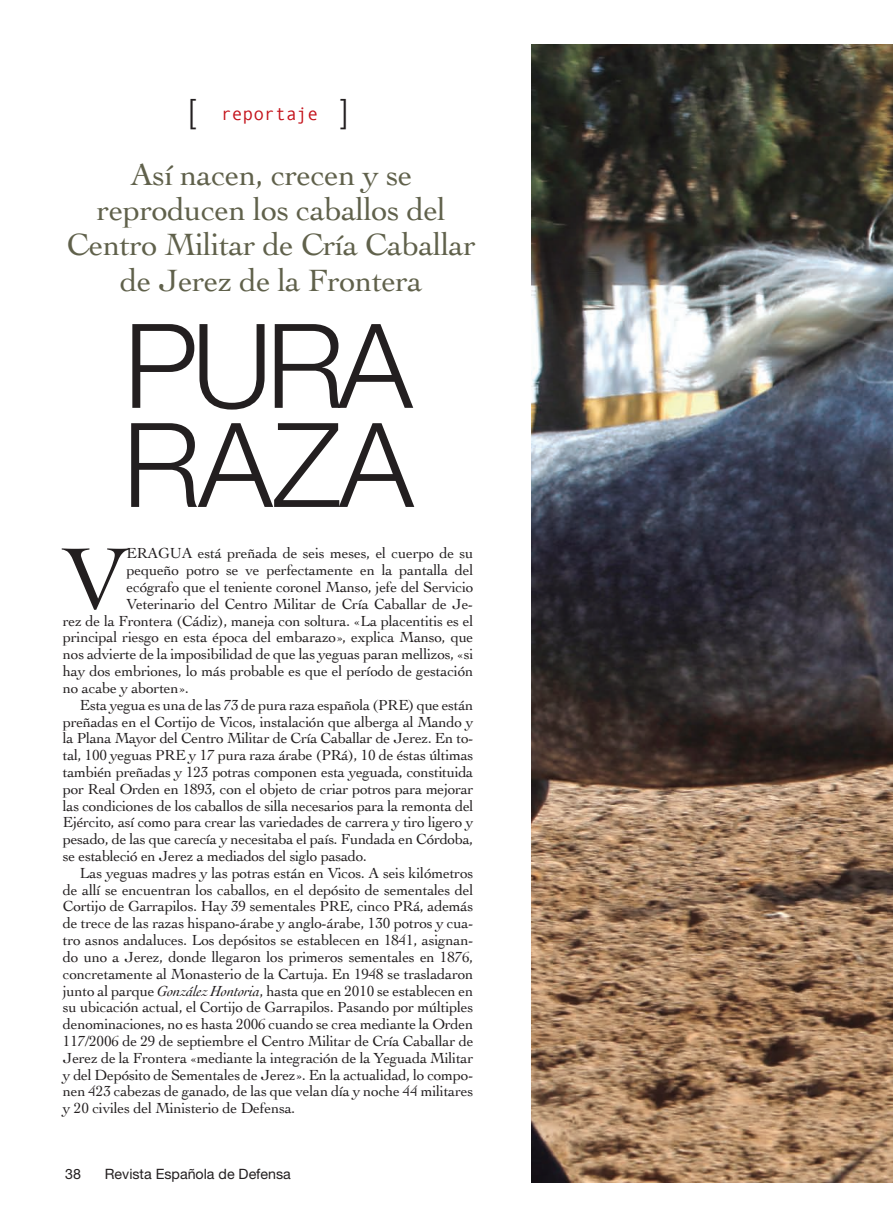
<style>
.page{position:relative;width:893px;height:1217px;background:#fff}
.page>*{position:absolute;margin:0;border:0;box-sizing:border-box;transform-origin:0 0}
.t1{font:300 117.15px/99px "Helvetica Neue";letter-spacing:-.05em;color:#231f20}
.t2{font:92.4px "Cochin";color:#231f20}
.t3{font:300 33px "Helvetica Neue";color:#231f20}
.t4{font:32.25px/35.2px "Cochin";letter-spacing:-.015em;color:#60614b;text-align:center}
.t5{font:18px "Monotypecom";color:#c4121a}
.t6{font:15.3px "Cochin";letter-spacing:-.015em;color:#231f20}
.t7{font:14.25px "Helvetica Neue";color:#231f20}
.s1{font-family:"Helvetica Neue";font-weight:300;font-size:33px;color:#231f20}
.s2{font-style:italic}
</style>
<div class="page">
<img style="left:531px;top:45px;width:362px;height:1136px">
<h3 class="t3" style="left:188px;top:91px;width:9px">[</h3>
<p class="t5" style="left:221px;top:103px;width:129px">reportaje <span class="s1">]</span></p>
<h3 class="t4" style="left:67px;top:155px;width:410px">Así nacen, crecen y se reproducen los caballos del<br>Centro Militar de Cría Caballar de Jerez de la Frontera</h3>
<h1 class="t1" style="left:123px;top:314px;width:294px">PURA<br>RAZA</h1>
<p class="t6" style="left:127px;top:543px;width:348px">ERAGUA está preñada de seis meses, el cuerpo de su</p>
<p class="t6" style="left:127px;top:559px;width:348px">pequeño potro se ve perfectamente en la pantalla del</p>
<p class="t6" style="left:127px;top:576px;width:348px">ecógrafo que el teniente coronel Manso, jefe del Servicio</p>
<p class="t6" style="left:127px;top:593px;width:348px">Veterinario del Centro Militar de Cría Caballar de Je-</p>
<p class="t6" style="left:63px;top:610px;width:412px">rez de la Frontera (Cádiz), maneja con soltura. «La placentitis es el</p>
<p class="t6" style="left:63px;top:627px;width:412px">principal riesgo en esta época del embarazo», explica Manso, que</p>
<p class="t6" style="left:63px;top:643px;width:412px">nos advierte de la imposibilidad de que las yeguas paran mellizos, «si</p>
<p class="t6" style="left:63px;top:660px;width:412px">hay dos embriones, lo más probable es que el período de gestación</p>
<p class="t6" style="left:63px;top:677px;width:127px">no acabe y aborten».</p>
<p class="t6" style="left:80px;top:694px;width:395px">Esta yegua es una de las 73 de pura raza española (PRE) que están</p>
<p class="t6" style="left:63px;top:711px;width:412px">preñadas en el Cortijo de Vicos, instalación que alberga al Mando y</p>
<p class="t6" style="left:63px;top:727px;width:412px">la Plana Mayor del Centro Militar de Cría Caballar de Jerez. En to-</p>
<p class="t6" style="left:63px;top:744px;width:412px">tal, 100 yeguas PRE y 17 pura raza árabe (PRá), 10 de éstas últimas</p>
<p class="t6" style="left:63px;top:761px;width:412px">también preñadas y 123 potras componen esta yeguada, constituida</p>
<p class="t6" style="left:63px;top:778px;width:412px">por Real Orden en 1893, con el objeto de criar potros para mejorar</p>
<p class="t6" style="left:63px;top:795px;width:412px">las condiciones de los caballos de silla necesarios para la remonta del</p>
<p class="t6" style="left:63px;top:811px;width:412px">Ejército, así como para crear las variedades de carrera y tiro ligero y</p>
<p class="t6" style="left:63px;top:828px;width:412px">pesado, de las que carecía y necesitaba el país. Fundada en Córdoba,</p>
<p class="t6" style="left:63px;top:845px;width:306px">se estableció en Jerez a mediados del siglo pasado.</p>
<p class="t6" style="left:80px;top:862px;width:395px">Las yeguas madres y las potras están en Vicos. A seis kilómetros</p>
<p class="t6" style="left:63px;top:879px;width:412px">de allí se encuentran los caballos, en el depósito de sementales del</p>
<p class="t6" style="left:63px;top:895px;width:412px">Cortijo de Garrapilos. Hay 39 sementales PRE, cinco PRá, además</p>
<p class="t6" style="left:63px;top:912px;width:412px">de trece de las razas hispano-árabe y anglo-árabe, 130 potros y cua-</p>
<p class="t6" style="left:63px;top:929px;width:412px">tro asnos andaluces. Los depósitos se establecen en 1841, asignan-</p>
<p class="t6" style="left:63px;top:946px;width:412px">do uno a Jerez, donde llegaron los primeros sementales en 1876,</p>
<p class="t6" style="left:63px;top:963px;width:412px">concretamente al Monasterio de la Cartuja. En 1948 se trasladaron</p>
<p class="t6" style="left:63px;top:979px;width:412px">junto al parque <span class="s2">González Hontoria</span>, hasta que en 2010 se establecen en</p>
<p class="t6" style="left:63px;top:996px;width:412px">su ubicación actual, el Cortijo de Garrapilos. Pasando por múltiples</p>
<p class="t6" style="left:63px;top:1013px;width:412px">denominaciones, no es hasta 2006 cuando se crea mediante la Orden</p>
<p class="t6" style="left:63px;top:1030px;width:412px">117/2006 de 29 de septiembre el Centro Militar de Cría Caballar de</p>
<p class="t6" style="left:63px;top:1047px;width:412px">Jerez de la Frontera «mediante la integración de la Yeguada Militar</p>
<p class="t6" style="left:63px;top:1063px;width:412px">y del Depósito de Sementales de Jerez». En la actualidad, lo compo-</p>
<p class="t6" style="left:63px;top:1080px;width:412px">nen 423 cabezas de ganado, de las que velan día y noche 44 militares</p>
<p class="t6" style="left:63px;top:1097px;width:234px">y 20 civiles del Ministerio de Defensa.</p>
<h2 class="t2" style="left:63px;top:516px;width:67px">V</h2>
<p class="t7" style="left:65px;top:1164px;width:17px">38</p>
<p class="t7" style="left:105px;top:1164px;width:188px">Revista Española de Defensa</p>
</div>
